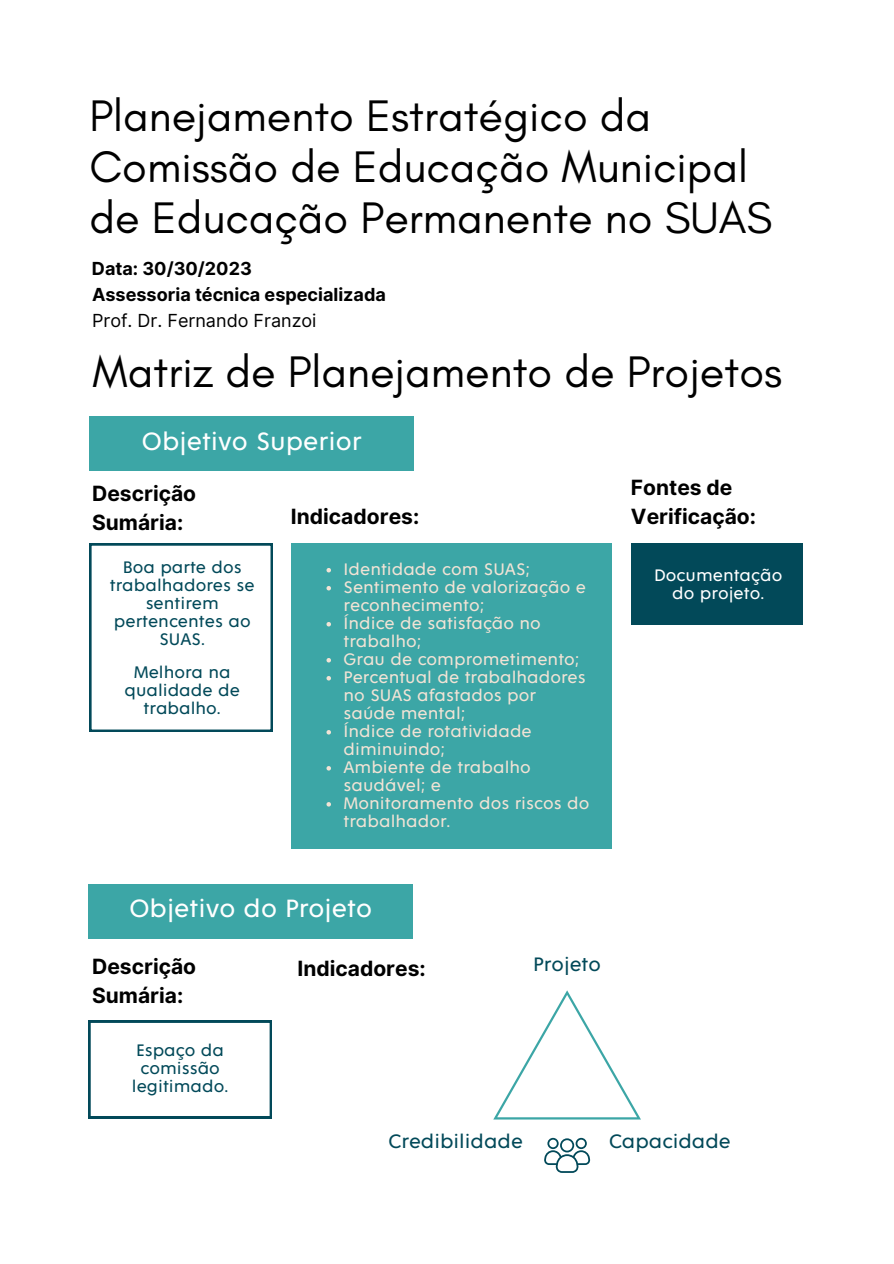
<style>
.page{position:relative;width:894px;height:1264px;background:#fff}
.page>*{position:absolute;margin:0;border:0;box-sizing:border-box;transform-origin:0 0}
.t1{font:45px/50.7px "Glacial Indifference";color:#000}
.t2{font:27px "Fenomen Sans";color:#fff}
.t3{font:700 21px/29.2px "Inter";color:#000}
.t4{font:21px "Fenomen Sans";color:#024959}
.t5{font:18px/18px "Fenomen Sans";color:#f2e3d5}
.t6{font:18px/18px "Fenomen Sans";color:#024959;text-align:center}
.t7{font:700 18px "Inter";color:#000}
.t8{font:18px "Inter";color:#000}
.t9{font:18px/18px "Fenomen Sans";color:#fff;text-align:center}
</style>
<div class="page">
<div style="left:89px;top:416px;width:325px;height:54px;background:#3ca6a6"></div>
<svg style="left:89px;top:543px;width:184px;height:188px"></svg>
<div style="left:291px;top:543px;width:320px;height:306px;background:#3ca6a6"></div>
<div style="left:630px;top:543px;width:171px;height:81px;background:#024959"></div>
<div style="left:88px;top:884px;width:325px;height:54px;background:#3ca6a6"></div>
<svg style="left:88px;top:1020px;width:184px;height:98px"></svg>
<svg style="left:493px;top:990px;width:147px;height:129px"></svg>
<svg style="left:544px;top:1137px;width:46px;height:35px"></svg>
<svg style="left:326px;top:568px;width:5px;height:4px"></svg>
<svg style="left:326px;top:586px;width:5px;height:4px"></svg>
<svg style="left:326px;top:622px;width:5px;height:4px"></svg>
<svg style="left:326px;top:658px;width:5px;height:4px"></svg>
<svg style="left:326px;top:676px;width:5px;height:4px"></svg>
<svg style="left:326px;top:730px;width:5px;height:4px"></svg>
<svg style="left:326px;top:766px;width:5px;height:4px"></svg>
<svg style="left:326px;top:802px;width:5px;height:4px"></svg>
<p class="t1" style="left:89px;top:90px;width:684px">Planejamento Estratégico da<br>Comissão de Educação Municipal de Educação Permanente no SUAS</p>
<p class="t7" style="left:92px;top:258px;width:161px">Data: 30/30/2023</p>
<p class="t7" style="left:92px;top:283px;width:295px">Assessoria técnica especializada</p>
<p class="t8" style="left:92px;top:309px;width:226px">Prof. Dr. Fernando Franzoi</p>
<p class="t1" style="left:93px;top:346px;width:691px">Matriz de Planejamento de Projetos</p>
<h1 class="t2" style="left:142px;top:428px;width:221px">Objetivo Superior</h1>
<p class="t3" style="left:92px;top:478px;width:106px">Descrição<br>Sumária:</p>
<p class="t6" style="left:110px;top:559px;width:146px">Boa parte dos trabalhadores se sentirem pertencentes ao<br>SUAS.</p>
<p class="t6" style="left:125px;top:664px;width:117px">Melhora na qualidade de trabalho.</p>
<h4 class="t3" style="left:291px;top:502px;width:130px">Indicadores:</h4>
<p class="t5" style="left:343px;top:560px;width:188px">Identidade com SUAS;</p>
<p class="t5" style="left:343px;top:578px;width:244px">Sentimento de valorização e reconhecimento;</p>
<p class="t5" style="left:343px;top:614px;width:199px">Índice de satisfação no trabalho;</p>
<h3 class="t5" style="left:343px;top:650px;width:237px">Grau de comprometimento;</h3>
<p class="t5" style="left:343px;top:668px;width:244px">Percentual de trabalhadores no SUAS afastados por saúde mental;</p>
<h2 class="t5" style="left:343px;top:722px;width:190px">Índice de rotatividade diminuindo;</h2>
<h3 class="t5" style="left:343px;top:758px;width:189px">Ambiente de trabalho saudável; e</h3>
<p class="t5" style="left:343px;top:794px;width:247px">Monitoramento dos riscos do trabalhador.</p>
<h5 class="t2" style="left:129px;top:896px;width:244px">Objetivo do Projeto</h5>
<p class="t3" style="left:92px;top:951px;width:106px">Descrição<br>Sumária:</p>
<p class="t3" style="left:297px;top:954px;width:130px">Indicadores:</p>
<h2 class="t4" style="left:533px;top:955px;width:69px">Projeto</h2>
<h5 class="t6" style="left:132px;top:1041px;width:98px">Espaço da comissão legitimado.</h5>
<h4 class="t3" style="left:630px;top:473px;width:126px">Fontes de<br>Verificação:</h4>
<h4 class="t9" style="left:654px;top:567px;width:130px">Documentação do projeto.</h4>
<h3 class="t4" style="left:388px;top:1131px;width:136px">Credibilidade</h3>
<h3 class="t4" style="left:609px;top:1131px;width:123px">Capacidade</h3>
</div>
